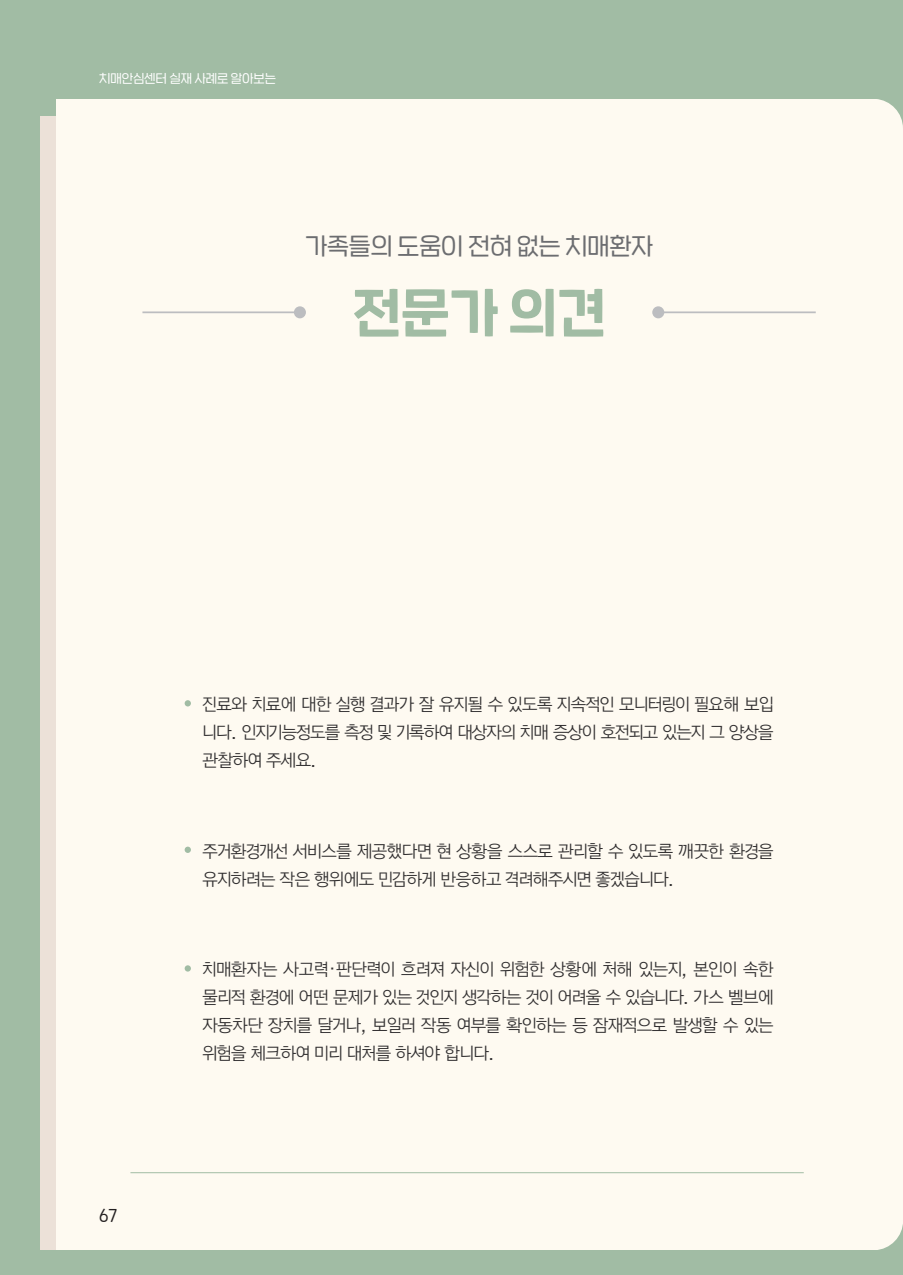
<style>
.page{position:relative;width:903px;height:1275px;background:#fefaf1}
.page>*{position:absolute;margin:0;border:0;box-sizing:border-box;transform-origin:0 0}
.t1{font:52.5px "SD Nemony 2 d Basic Bd";color:#a1bca4}
.t2{font:23.8px "SD Nemony 2 b Basic Lt";color:#6c6d70}
.t3{font:17.15px/28px "Tlab Dotum 02 R";letter-spacing:-.025em;color:#312f30;text-align:justify}
.t4{font:15.75px "SD Nemony 2 b Basic Lt";color:#231f20}
.t5{font:12.25px "SD Nemony 2 b Basic Lt";color:#fff}
</style>
<div class="page">
<hr style="left:658px;top:311px;width:158px;height:2px;background:#bcbdc0">
<hr style="left:142px;top:311px;width:160px;height:2px;background:#bcbdc0">
<div style="left:294px;top:306px;width:12px;height:12px;background:#bcbdc0;border-radius:50%"></div>
<div style="left:652px;top:306px;width:12px;height:12px;background:#bcbdc0;border-radius:50%"></div>
<div style="left:185px;top:965px;width:6px;height:7px;background:#a1bca4;border-radius:50%"></div>
<svg style="left:185px;top:700px;width:6px;height:6px"></svg>
<svg style="left:185px;top:847px;width:6px;height:6px"></svg>
<div style="left:0;top:0;width:903px;height:99px;background:#a1bca4"></div>
<div style="left:0;top:1250px;width:903px;height:25px;background:#a1bca4"></div>
<svg style="left:877px;top:99px;width:26px;height:27px"></svg>
<svg style="left:878px;top:1224px;width:25px;height:26px"></svg>
<div style="left:0;top:0;width:55px;height:1275px;background:#a1bca4"></div>
<div style="left:40px;top:117px;width:15px;height:1133px;background:#ece1d8"></div>
<hr style="left:130px;top:1172px;width:674px;height:1px;background:#a1bca4">
<p class="t5" style="left:99px;top:69px;width:178px">치매안심센터 실재 사례로 알아보는</p>
<h2 class="t2" style="left:305px;top:227px;width:349px">가족들의 도움이 전혀 없는 치매환자</h2>
<h1 class="t1" style="left:353px;top:271px;width:254px">전문가 의견</h1>
<p class="t3" style="left:202px;top:690px;width:573px">진료와 치료에 대한 실행 결과가 잘 유지될 수 있도록 지속적인 모니터링이 필요해 보입 니다. 인지기능정도를 측정 및 기록하여 대상자의 치매 증상이 호전되고 있는지 그 양상을 관찰하여 주세요.</p>
<p class="t3" style="left:202px;top:836px;width:573px">주거환경개선 서비스를 제공했다면 현 상황을 스스로 관리할 수 있도록 깨끗한 환경을 유지하려는 작은 행위에도 민감하게 반응하고 격려해주시면 좋겠습니다.</p>
<p class="t4" style="left:99px;top:1203px;width:20px">67</p>
<p class="t3" style="left:202px;top:955px;width:573px">치매환자는 사고력·판단력이 흐려져 자신이 위험한 상황에 처해 있는지, 본인이 속한 물리적 환경에 어떤 문제가 있는 것인지 생각하는 것이 어려울 수 있습니다. 가스 벨브에 자동차단 장치를 달거나, 보일러 작동 여부를 확인하는 등 잠재적으로 발생할 수 있는 위험을 체크하여 미리 대처를 하셔야 합니다.</p>
</div>
